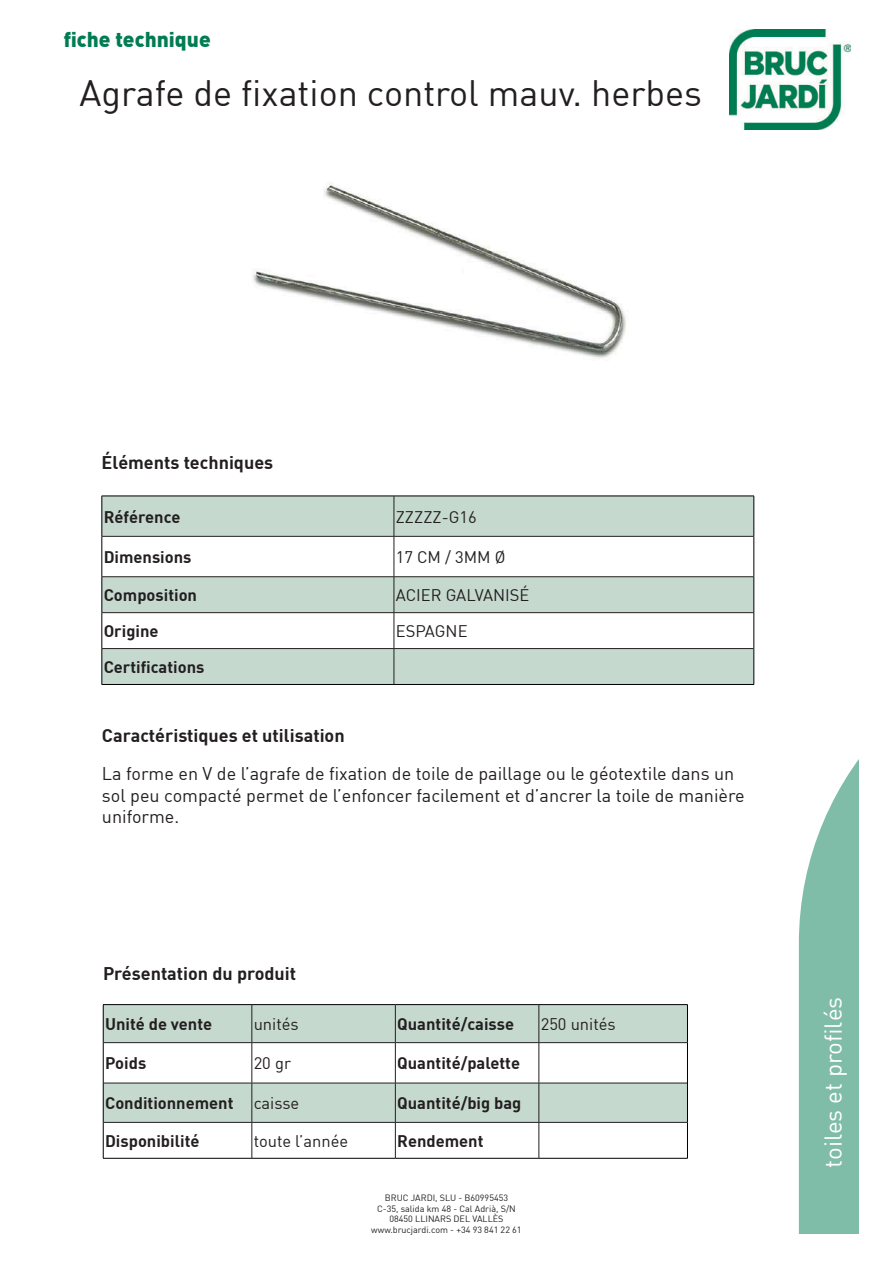
<style>
.page{position:relative;width:893px;height:1263px;background:#fff}
.page>*{position:absolute;margin:0;border:0;box-sizing:border-box;transform-origin:0 0}
.t1{font:36px "DIN";color:#231f20}
.t2{font:24px "DIN";color:#fff}
.t3{font:900 21px "DIN";color:#007c53}
.t4{font:18px/21.6px "DIN";color:#231f20}
.t5{font:700 18px "DIN";color:#231f20}
.t6{font:700 16.5px "DIN";color:#231f20}
.t7{font:16.5px "DIN";color:#231f20}
.t8{font:9px/10.8px "DIN";color:#231f20;text-align:center}
.s1{font-weight:400}
</style>
<div class="page">
<svg style="left:799px;top:760px;width:59px;height:473px;background:#8fc5b3"></svg>
<img style="left:729px;top:30px;width:121px;height:100px">
<img style="left:253px;top:183px;width:373px;height:175px">
<svg style="left:103px;top:497px;width:651px;height:187px;fill:#c6d9cf"></svg>
<hr style="left:102px;top:496px;width:292px;height:1px;background:#000">
<hr style="left:102px;top:496px;width:1px;height:40px;background:#000">
<hr style="left:394px;top:496px;width:360px;height:1px;background:#000">
<hr style="left:754px;top:496px;width:1px;height:40px;background:#000">
<hr style="left:102px;top:536px;width:1px;height:41px;background:#000">
<hr style="left:754px;top:536px;width:1px;height:41px;background:#000">
<hr style="left:102px;top:577px;width:1px;height:36px;background:#000">
<hr style="left:754px;top:577px;width:1px;height:36px;background:#000">
<hr style="left:102px;top:613px;width:1px;height:35px;background:#000">
<hr style="left:754px;top:613px;width:1px;height:35px;background:#000">
<hr style="left:102px;top:648px;width:1px;height:36px;background:#000">
<hr style="left:754px;top:648px;width:1px;height:36px;background:#000">
<hr style="left:102px;top:684px;width:292px;height:1px;background:#000">
<hr style="left:394px;top:684px;width:360px;height:1px;background:#000">
<hr style="left:394px;top:496px;width:1px;height:40px;background:#231f20">
<hr style="left:102px;top:536px;width:292px;height:1px;background:#231f20">
<hr style="left:394px;top:536px;width:360px;height:1px;background:#231f20">
<hr style="left:394px;top:537px;width:1px;height:39px;background:#231f20">
<hr style="left:102px;top:576px;width:292px;height:1px;background:#231f20">
<hr style="left:394px;top:576px;width:360px;height:1px;background:#231f20">
<hr style="left:394px;top:577px;width:1px;height:35px;background:#231f20">
<hr style="left:102px;top:612px;width:292px;height:1px;background:#231f20">
<hr style="left:394px;top:612px;width:360px;height:1px;background:#231f20">
<hr style="left:394px;top:613px;width:1px;height:35px;background:#231f20">
<hr style="left:102px;top:648px;width:292px;height:1px;background:#231f20">
<hr style="left:394px;top:648px;width:360px;height:1px;background:#231f20">
<hr style="left:394px;top:649px;width:1px;height:35px;background:#231f20">
<svg style="left:104px;top:1005px;width:583px;height:117px;fill:#c6d9cf"></svg>
<hr style="left:103px;top:1004px;width:149px;height:1px;background:#000">
<hr style="left:103px;top:1005px;width:1px;height:38px;background:#000">
<hr style="left:252px;top:1004px;width:143px;height:1px;background:#000">
<hr style="left:395px;top:1004px;width:144px;height:1px;background:#000">
<hr style="left:539px;top:1004px;width:149px;height:1px;background:#000">
<hr style="left:687px;top:1005px;width:1px;height:38px;background:#000">
<hr style="left:103px;top:1043px;width:1px;height:40px;background:#000">
<hr style="left:687px;top:1043px;width:1px;height:40px;background:#000">
<hr style="left:103px;top:1083px;width:1px;height:39px;background:#000">
<hr style="left:687px;top:1083px;width:1px;height:39px;background:#000">
<hr style="left:103px;top:1122px;width:1px;height:36px;background:#000">
<hr style="left:687px;top:1122px;width:1px;height:36px;background:#000">
<hr style="left:103px;top:1158px;width:149px;height:1px;background:#000">
<hr style="left:252px;top:1158px;width:143px;height:1px;background:#000">
<hr style="left:395px;top:1158px;width:144px;height:1px;background:#000">
<hr style="left:539px;top:1158px;width:149px;height:1px;background:#000">
<hr style="left:252px;top:1005px;width:1px;height:37px;background:#231f20">
<hr style="left:395px;top:1005px;width:1px;height:37px;background:#231f20">
<hr style="left:539px;top:1005px;width:1px;height:37px;background:#231f20">
<hr style="left:103px;top:1042px;width:149px;height:1px;background:#231f20">
<hr style="left:252px;top:1042px;width:143px;height:1px;background:#231f20">
<hr style="left:252px;top:1043px;width:1px;height:40px;background:#231f20">
<hr style="left:395px;top:1042px;width:144px;height:1px;background:#231f20">
<hr style="left:395px;top:1043px;width:1px;height:40px;background:#231f20">
<hr style="left:539px;top:1042px;width:148px;height:1px;background:#231f20">
<hr style="left:539px;top:1043px;width:1px;height:40px;background:#231f20">
<hr style="left:103px;top:1083px;width:149px;height:1px;background:#231f20">
<hr style="left:252px;top:1083px;width:143px;height:1px;background:#231f20">
<hr style="left:252px;top:1083px;width:1px;height:39px;background:#231f20">
<hr style="left:395px;top:1083px;width:144px;height:1px;background:#231f20">
<hr style="left:395px;top:1083px;width:1px;height:39px;background:#231f20">
<hr style="left:539px;top:1083px;width:148px;height:1px;background:#231f20">
<hr style="left:539px;top:1083px;width:1px;height:39px;background:#231f20">
<hr style="left:103px;top:1122px;width:149px;height:1px;background:#231f20">
<hr style="left:252px;top:1122px;width:143px;height:1px;background:#231f20">
<hr style="left:252px;top:1122px;width:1px;height:36px;background:#231f20">
<hr style="left:395px;top:1122px;width:144px;height:1px;background:#231f20">
<hr style="left:395px;top:1122px;width:1px;height:36px;background:#231f20">
<hr style="left:539px;top:1122px;width:148px;height:1px;background:#231f20">
<hr style="left:539px;top:1122px;width:1px;height:36px;background:#231f20">
<p class="t3" style="left:64px;top:29px;width:148px">fiche technique</p>
<h1 class="t1" style="left:80px;top:77px;width:624px">Agrafe de fixation control mauv. herbes</h1>
<p class="t5" style="left:102px;top:454px;width:173px">Éléments techniques</p>
<p class="t6" style="left:104px;top:509px;width:78px">Référence</p>
<p class="t7" style="left:396px;top:509px;width:82px">ZZZZZ-G16</p>
<p class="t6" style="left:104px;top:549px;width:89px">Dimensions</p>
<p class="t7" style="left:396px;top:550px;width:111px">17 CM / 3MM Ø</p>
<p class="t6" style="left:104px;top:587px;width:95px">Composition</p>
<p class="t7" style="left:396px;top:588px;width:135px">ACIER GALVANISÉ</p>
<p class="t6" style="left:104px;top:623px;width:56px">Origine</p>
<p class="t7" style="left:396px;top:624px;width:73px">ESPAGNE</p>
<p class="t6" style="left:104px;top:659px;width:102px">Certifications</p>
<p class="t5" style="left:102px;top:727px;width:244px">Caractéristiques et utilisation</p>
<p class="t4" style="left:102px;top:764px;width:644px">La forme en V de l’agrafe de fixation de toile de paillage ou le géotextile dans un sol peu compacté permet de l’enfoncer facilement et d’ancrer la toile de manière uniforme.</p>
<p class="t5" style="left:103px;top:965px;width:195px">Présentation du produit</p>
<p class="t6" style="left:105px;top:1016px;width:109px">Unité de vente</p>
<p class="t7" style="left:254px;top:1017px;width:47px">unités</p>
<p class="t6" style="left:397px;top:1016px;width:118px">Quantité/caisse</p>
<p class="t7" style="left:541px;top:1017px;width:77px">250 unités</p>
<p class="t6" style="left:105px;top:1055px;width:43px">Poids</p>
<p class="t7" style="left:254px;top:1056px;width:39px">20 gr</p>
<p class="t6" style="left:397px;top:1055px;width:124px">Quantité/palette</p>
<p class="t6" style="left:105px;top:1095px;width:196px">Conditionnement <span class="s1">caisse</span></p>
<p class="t6" style="left:397px;top:1095px;width:126px">Quantité/big bag</p>
<p class="t6" style="left:105px;top:1133px;width:96px">Disponibilité</p>
<p class="t7" style="left:254px;top:1133px;width:96px">toute l’année</p>
<p class="t6" style="left:397px;top:1133px;width:88px">Rendement</p>
<p class="t8" style="left:371px;top:1193px;width:152px">BRUC JARDI, SLU - B60995453<br>C-35, salida km 48 - Cal Adrià, S/N<br>08450 LLINARS DEL VALLÈS www.brucjardi.com - +34 93 841 22 61</p>
<h2 class="t2" style="left:823px;top:1167px;width:172px;rotate:-90deg">toiles et profilés</h2>
</div>
